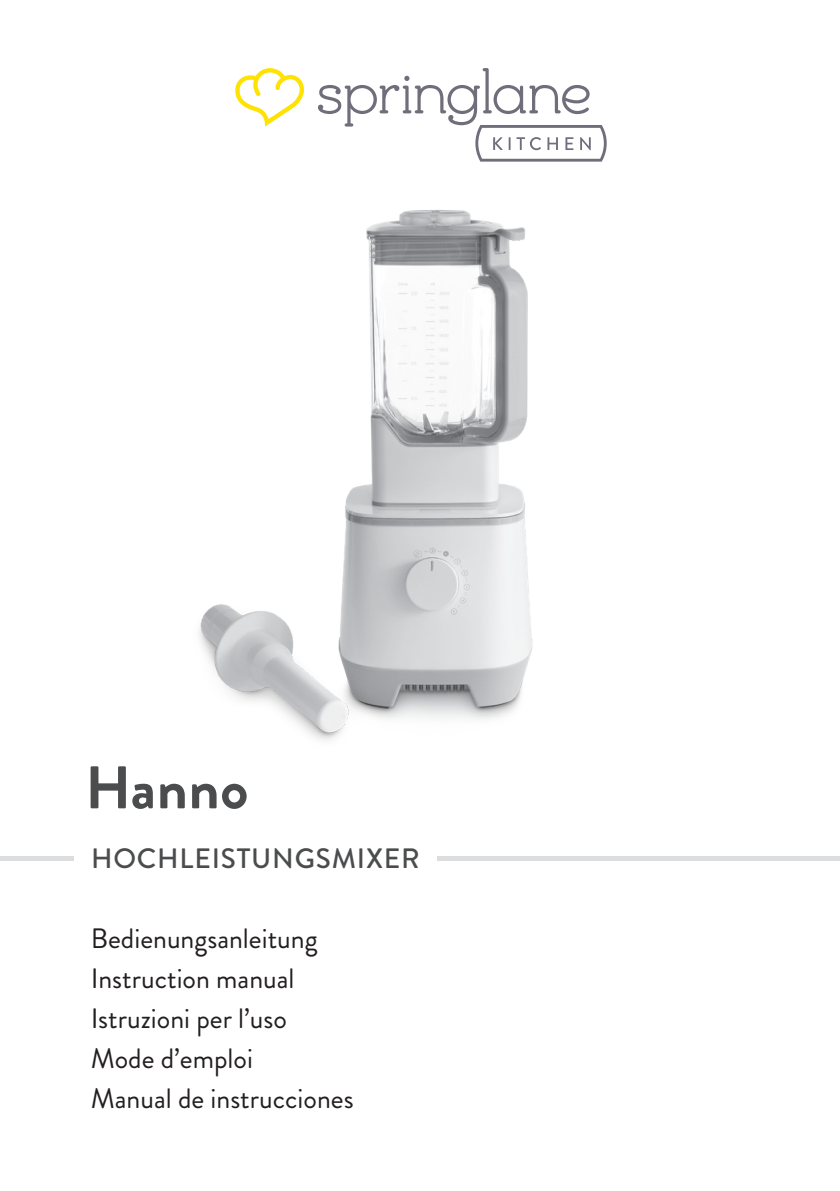
<style>
.page{position:relative;width:840px;height:1191px;background:#fff}
.page>*{position:absolute;margin:0;border:0;box-sizing:border-box;transform-origin:0 0}
.t1{font:700 60px "Brandon Grotesque";letter-spacing:.01em;color:#4b4c4d}
.t2{font:28px/40px "Brandon Grotesque";color:#231f20}
.t3{font:500 28px "Brandon Grotesque";letter-spacing:.03em;color:#4b4c4d}
</style>
<div class="page">
<hr style="left:0;top:856px;width:74px;height:4px;background:#dcdddf">
<hr style="left:437px;top:856px;width:402px;height:4px;background:#dcdddf">
<img style="left:199px;top:210px;width:334px;height:530px">
<svg style="left:235px;top:68px;width:69px;height:58px"></svg>
<svg style="left:318px;top:68px;width:288px;height:94px"></svg>
<h1 class="t1" style="left:85px;top:745px;width:165px">Hanno</h1>
<p class="t3" style="left:91px;top:839px;width:330px">HOCHLEISTUNGSMIXER</p>
<p class="t2" style="left:91px;top:919px;width:264px">Bedienungsanleitung<br>Instruction manual<br>Istruzioni per l’uso<br>Mode d’emploi<br>Manual de instrucciones</p>
</div>
